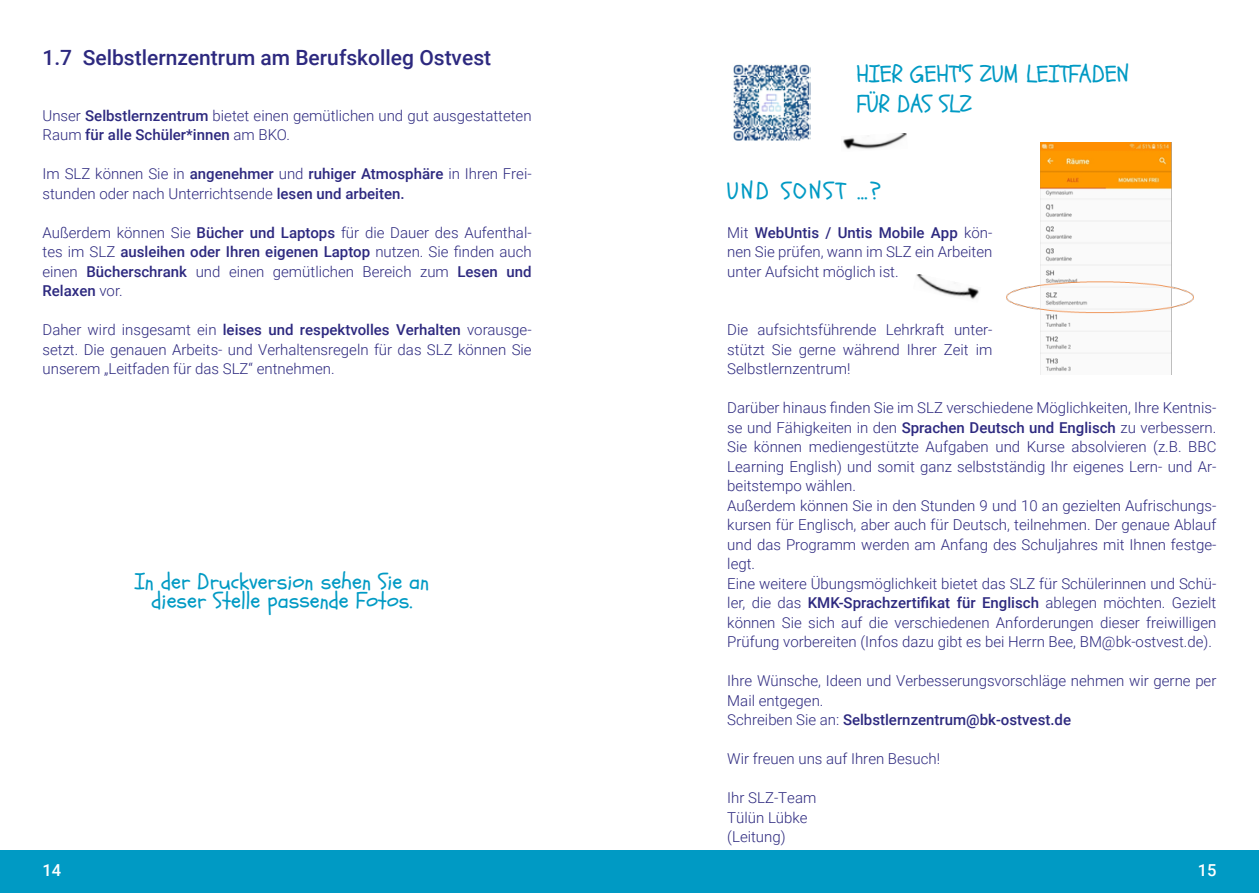
<style>
.page{position:relative;width:1259px;height:893px;background:#fff}
.page>*{position:absolute;margin:0;border:0;box-sizing:border-box;transform-origin:0 0}
.t1{font:24px/30px "Schoolbell";color:#009ac4}
.t2{font:24px "Schoolbell";letter-spacing:.1em;color:#009ac4}
.t3{font:22.5px/19.5px "Schoolbell Pro";color:#009ac4;text-align:center}
.t4{font:500 21px "Roboto";color:#2d297f}
.t5{font:500 16.5px "Roboto";color:#fff}
.t6{font:300 15px/19.5px "Roboto";color:#2d297f}
.s1{font-weight:500}
</style>
<div class="page">
<div style="left:0;top:850px;width:1259px;height:43px;background:#009ac4"></div>
<img style="left:916px;top:274px;width:63px;height:26px">
<img style="left:1006px;top:142px;width:187px;height:232px">
<img style="left:843px;top:133px;width:64px;height:17px">
<img style="left:733px;top:64px;width:77px;height:77px">
<h3 class="t4" style="left:43px;top:42px;width:450px">1.7 Selbstlernzentrum am Berufskolleg Ostvest</h3>
<p class="t6" style="left:43px;top:105px;width:490px">Unser <span class="s1">Selbstlernzentrum</span> bietet einen gemütlichen und gut ausgestatteten<br>Raum <span class="s1">für alle Schüler*innen</span> am BKO.</p>
<p class="t6" style="left:43px;top:163px;width:490px">Im SLZ können Sie in <span class="s1">angenehmer</span> und <span class="s1">ruhiger Atmosphäre</span> in Ihren Frei&shy;stunden oder nach Unterrichtsende <span class="s1">lesen und arbeiten.</span></p>
<p class="t6" style="left:43px;top:222px;width:490px;text-align:justify">Außerdem können Sie <span class="s1">Bücher und Laptops</span> für die Dauer des Aufenthal&shy;tes im SLZ <span class="s1">ausleihen oder Ihren eigenen Laptop</span> nutzen. Sie finden auch einen <span class="s1">Bücherschrank</span> und einen gemütlichen Bereich zum <span class="s1">Lesen und Relaxen</span> vor.</p>
<p class="t6" style="left:43px;top:319px;width:490px;text-align:justify">Daher wird insgesamt ein <span class="s1">leises und respektvolles Verhalten</span> vorausge&shy;setzt. Die genauen Arbeits- und Verhaltensregeln für das SLZ können Sie unserem „Leitfaden für das SLZ“ entnehmen.</p>
<h2 class="t3" style="left:135px;top:572px;width:296px">In der Druckversion sehen Sie an dieser Stelle passende Fotos.</h2>
<h1 class="t1" style="left:856px;top:59px;width:274px">HIER GEHT'S ZUM LEITFADEN<br>FÜR DAS SLZ</h1>
<h1 class="t2" style="left:727px;top:175px;width:155px">UND SONST …?</h1>
<p class="t6" style="left:727px;top:222px;width:267px;text-align:justify">Mit <span class="s1">WebUntis / Untis Mobile App</span> kön&shy;nen Sie prüfen, wann im SLZ ein Arbeiten unter Aufsicht möglich ist.</p>
<p class="t6" style="left:727px;top:319px;width:267px;text-align:justify">Die aufsichtsführende Lehrkraft unter&shy;stützt Sie gerne während Ihrer Zeit im Selbstlernzentrum!</p>
<p class="t6" style="left:727px;top:397px;width:490px">Darüber hinaus finden Sie im SLZ verschiedene Möglichkeiten, Ihre Kentnis&shy;se und Fähigkeiten in den <span class="s1">Sprachen Deutsch und Englisch</span> zu verbessern.<br>Sie können mediengestützte Aufgaben und Kurse absolvieren (z.B. BBC Learning English) und somit ganz selbstständig Ihr eigenes Lern- und Ar&shy;beitstempo wählen.<br>Außerdem können Sie in den Stunden 9 und 10 an gezielten Aufrischungs&shy;kursen für Englisch, aber auch für Deutsch, teilnehmen. Der genaue Ablauf und das Programm werden am Anfang des Schuljahres mit Ihnen festge&shy;legt.<br>Eine weitere Übungsmöglichkeit bietet das SLZ für Schülerinnen und Schü&shy;ler, die das <span class="s1">KMK-Sprachzertifikat für Englisch</span> ablegen möchten. Gezielt können Sie sich auf die verschiedenen Anforderungen dieser freiwilligen Prüfung vorbereiten (Infos dazu gibt es bei Herrn Bee, BM@bk-ostvest.de).</p>
<p class="t6" style="left:727px;top:670px;width:490px">Ihre Wünsche, Ideen und Verbesserungsvorschläge nehmen wir gerne per<br>Mail entgegen.<br>Schreiben Sie an: <span class="s1">Selbstlernzentrum@bk-ostvest.de</span></p>
<p class="t6" style="left:727px;top:748px;width:214px">Wir freuen uns auf Ihren Besuch!</p>
<p class="t6" style="left:727px;top:787px;width:90px">Ihr SLZ-Team<br>Tülün Lübke (Leitung)</p>
<p class="t5" style="left:43px;top:859px;width:20px">14</p>
<p class="t5" style="left:1197px;top:859px;width:20px">15</p>
</div>
